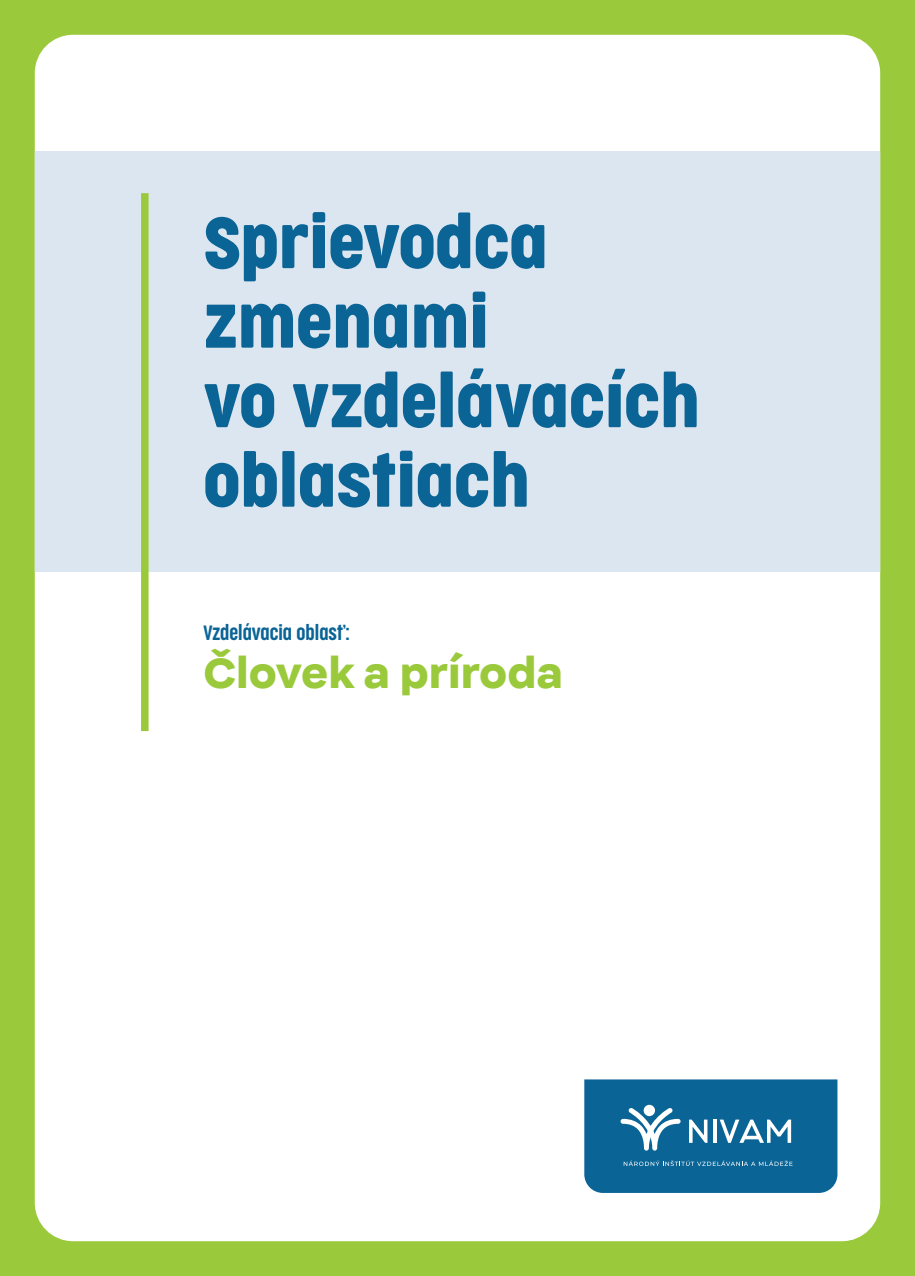
<style>
.page{position:relative;width:915px;height:1276px;background:#fff}
.page>*{position:absolute;margin:0;border:0;box-sizing:border-box;transform-origin:0 0}
.t1{font:67.5px/79.5px "Cocogoose Condensed";color:#0a6496}
.t2{font:900 40.5px "Internacional";color:#9aca3c}
.t3{font:300 19.5px "Cocogoose Compressed";color:#0a6496}
</style>
<div class="page">
<div style="left:0;top:0;width:914px;height:1276px;background:#9aca3c"></div>
<div style="left:35px;top:35px;width:844px;height:1206px;background:#fff;border-radius:38px"></div>
<div style="left:35px;top:151px;width:844px;height:420px;background:#dce6f0"></div>
<div style="left:141px;top:193px;width:7px;height:538px;background:#9aca3c"></div>
<svg style="left:584px;top:1079px;width:253px;height:114px;background:#1d709e"></svg>
<div style="left:643px;top:1104px;width:11px;height:12px;background:#fff;border-radius:50%"></div>
<p class="t1" style="left:203px;top:203px;width:498px">Sprievodca zmenami<br>vo vzdelávacích oblastiach</p>
<p class="t3" style="left:203px;top:620px;width:148px">Vzdelávacia oblasť:</p>
<p class="t2" style="left:203px;top:646px;width:361px">Človek a príroda</p>
</div>
